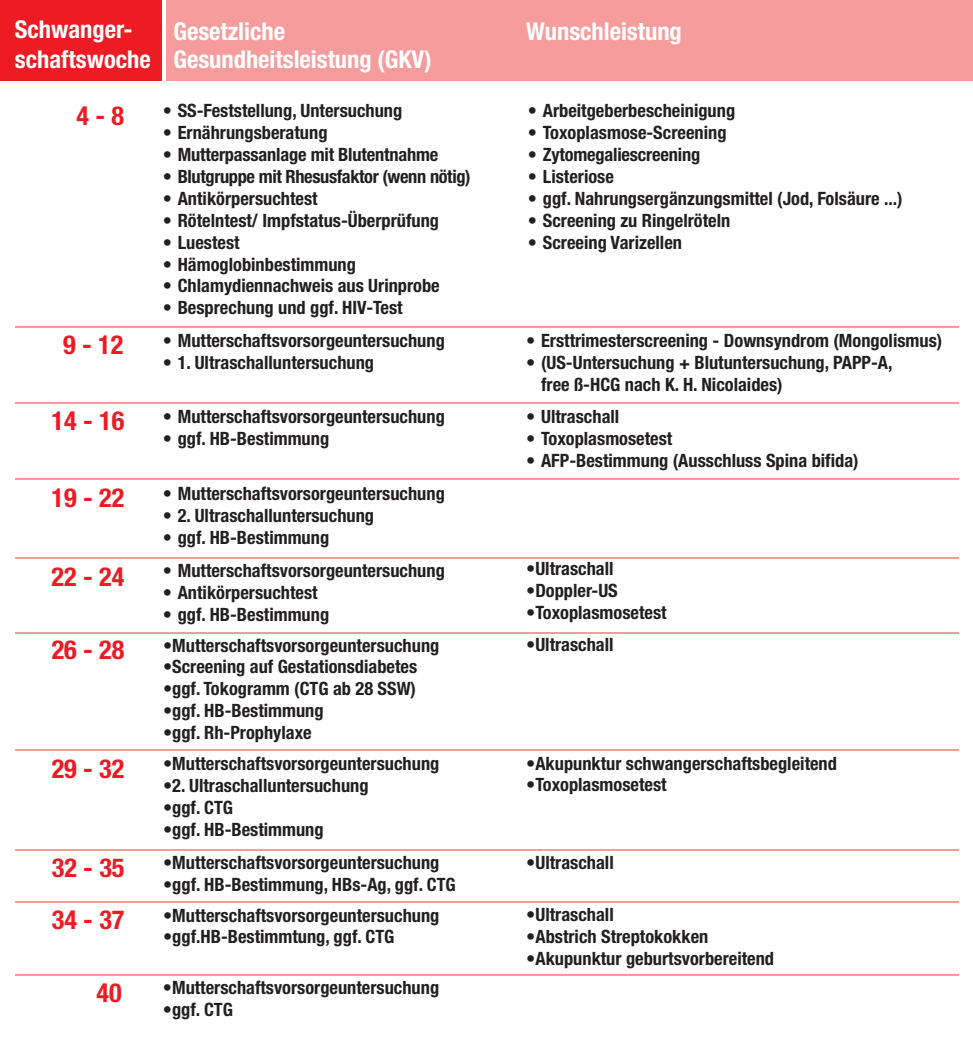
<style>
.page{position:relative;width:973px;height:1042px;background:#fff}
.page>*{position:absolute;margin:0;border:0;box-sizing:border-box;transform-origin:0 0}
.t1{font:700 condensed 26.25px "Helvetica Neue";color:#ed1c24}
.t2{font:700 condensed 24.5px/29.8px "Helvetica Neue";color:#fff}
.t3{font:700 condensed 18.38px/21.9px "Helvetica Neue";color:#231f20}
.t4{font:700 condensed 18.38px "Helvetica Neue";letter-spacing:-.02em;color:#231f20}
</style>
<div class="page">
<div style="left:0;top:0;width:161px;height:80px;background:#ed1c24"></div>
<div style="left:166px;top:0;width:806px;height:80px;background:#f69c9d"></div>
<hr style="left:15px;top:326px;width:942px;height:2px;background:#f69c9d">
<hr style="left:15px;top:403px;width:942px;height:1px;background:#f69c9d">
<hr style="left:15px;top:478px;width:943px;height:2px;background:#f69c9d">
<hr style="left:15px;top:557px;width:943px;height:2px;background:#f69c9d">
<hr style="left:15px;top:749px;width:943px;height:1px;background:#f69c9d">
<hr style="left:15px;top:632px;width:943px;height:2px;background:#f69c9d">
<hr style="left:15px;top:849px;width:943px;height:1px;background:#f69c9d">
<hr style="left:15px;top:901px;width:943px;height:2px;background:#f69c9d">
<hr style="left:15px;top:974px;width:942px;height:1px;background:#f69c9d">
<h2 class="t2" style="left:15px;top:17px;width:137px">Schwanger&shy;schaftswoche</h2>
<h2 class="t2" style="left:173px;top:20px;width:260px;line-height:28px">Gesetzliche<br>Gesundheitsleistung (GKV)</h2>
<h2 class="t2" style="left:526px;top:19px;width:157px">Wunschleistung</h2>
<h1 class="t1" style="left:76px;top:106px;width:49px">4 - 8</h1>
<p class="t3" style="left:163px;top:102px;width:241px">• SS-Feststellung, Untersuchung</p>
<p class="t3" style="left:163px;top:123px;width:166px">• Ernährungsberatung</p>
<p class="t3" style="left:163px;top:145px;width:277px">• Mutterpassanlage mit Blutentnahme</p>
<p class="t4" style="left:163px;top:170px;width:309px">• Blutgruppe mit Rhesusfaktor (wenn nötig)</p>
<p class="t3" style="left:163px;top:189px;width:156px">• Antikörpersuchtest</p>
<p class="t3" style="left:163px;top:211px;width:278px">• Rötelntest/ Impfstatus-Überprüfung</p>
<p class="t3" style="left:163px;top:233px;width:78px">• Luestest</p>
<p class="t3" style="left:163px;top:255px;width:195px">• Hämoglobinbestimmung</p>
<p class="t3" style="left:163px;top:277px;width:278px">• Chlamydiennachweis aus Urinprobe</p>
<p class="t3" style="left:163px;top:298px;width:241px">• Besprechung und ggf. HIV-Test</p>
<h1 class="t1" style="left:63px;top:336px;width:62px">9 - 12</h1>
<p class="t3" style="left:163px;top:331px;width:283px">• Mutterschaftsvorsorgeuntersuchung</p>
<p class="t3" style="left:163px;top:353px;width:213px">• 1. Ultraschalluntersuchung</p>
<h1 class="t1" style="left:52px;top:412px;width:74px">14 - 16</h1>
<p class="t3" style="left:163px;top:407px;width:283px">• Mutterschaftsvorsorgeuntersuchung</p>
<p class="t3" style="left:163px;top:429px;width:168px">• ggf. HB-Bestimmung</p>
<p class="t3" style="left:528px;top:102px;width:209px">• Arbeitgeberbescheinigung</p>
<p class="t3" style="left:528px;top:123px;width:200px">• Toxoplasmose-Screening</p>
<p class="t3" style="left:528px;top:145px;width:174px">• Zytomegaliescreening</p>
<p class="t3" style="left:528px;top:167px;width:87px">• Listeriose</p>
<p class="t3" style="left:528px;top:189px;width:376px">• ggf. Nahrungsergänzungsmittel (Jod, Folsäure ...)</p>
<p class="t3" style="left:528px;top:211px;width:204px">• Screening zu Ringelröteln</p>
<p class="t3" style="left:528px;top:233px;width:155px">• Screeing Varizellen</p>
<p class="t3" style="left:526px;top:331px;width:417px">• Ersttrimesterscreening - Downsyndrom (Mongolismus)</p>
<p class="t3" style="left:541px;top:353px;width:353px;text-indent:-15px">• (US-Untersuchung + Blutuntersuchung, PAPP-A, free ß-HCG nach K. H. Nicolaides)</p>
<p class="t3" style="left:526px;top:407px;width:95px">• Ultraschall</p>
<p class="t3" style="left:526px;top:429px;width:148px">• Toxoplasmosetest</p>
<p class="t3" style="left:526px;top:451px;width:334px">• AFP-Bestimmung (Ausschluss Spina bifida)</p>
<h1 class="t1" style="left:52px;top:489px;width:74px">19 - 22</h1>
<p class="t3" style="left:163px;top:484px;width:283px">• Mutterschaftsvorsorgeuntersuchung</p>
<p class="t3" style="left:163px;top:506px;width:213px">• 2. Ultraschalluntersuchung</p>
<p class="t3" style="left:163px;top:528px;width:168px">• ggf. HB-Bestimmung</p>
<h1 class="t1" style="left:52px;top:567px;width:74px">22 - 24</h1>
<p class="t3" style="left:163px;top:561px;width:283px">• Mutterschaftsvorsorgeuntersuchung</p>
<p class="t3" style="left:163px;top:583px;width:156px">• Antikörpersuchtest</p>
<p class="t3" style="left:163px;top:605px;width:168px">• ggf. HB-Bestimmung</p>
<h1 class="t1" style="left:52px;top:640px;width:74px">26 - 28</h1>
<p class="t3" style="left:163px;top:636px;width:278px">•Mutterschaftsvorsorgeuntersuchung</p>
<p class="t3" style="left:163px;top:657px;width:256px">•Screening auf Gestationsdiabetes</p>
<p class="t3" style="left:163px;top:679px;width:254px">•ggf. Tokogramm (CTG ab 28 SSW)</p>
<p class="t3" style="left:163px;top:701px;width:162px">•ggf. HB-Bestimmung</p>
<p class="t3" style="left:163px;top:723px;width:150px">•ggf. Rh-Prophylaxe</p>
<h1 class="t1" style="left:52px;top:759px;width:74px">29 - 32</h1>
<p class="t3" style="left:163px;top:754px;width:278px">•Mutterschaftsvorsorgeuntersuchung</p>
<p class="t3" style="left:163px;top:776px;width:207px">•2. Ultraschalluntersuchung</p>
<p class="t3" style="left:163px;top:798px;width:72px">•ggf. CTG</p>
<p class="t3" style="left:163px;top:820px;width:162px">•ggf. HB-Bestimmung</p>
<h1 class="t1" style="left:52px;top:858px;width:74px">32 - 35</h1>
<p class="t3" style="left:163px;top:853px;width:278px">•Mutterschaftsvorsorgeuntersuchung</p>
<p class="t3" style="left:163px;top:875px;width:294px">•ggf. HB-Bestimmung, HBs-Ag, ggf. CTG</p>
<h1 class="t1" style="left:52px;top:910px;width:74px">34 - 37</h1>
<p class="t3" style="left:163px;top:905px;width:278px">•Mutterschaftsvorsorgeuntersuchung</p>
<p class="t3" style="left:163px;top:927px;width:233px">•ggf.HB-Bestimmtung, ggf. CTG</p>
<h1 class="t1" style="left:96px;top:983px;width:27px">40</h1>
<p class="t3" style="left:163px;top:978px;width:278px">•Mutterschaftsvorsorgeuntersuchung</p>
<p class="t3" style="left:163px;top:1000px;width:72px">•ggf. CTG</p>
<p class="t3" style="left:526px;top:559px;width:89px">•Ultraschall</p>
<p class="t3" style="left:526px;top:581px;width:93px">•Doppler-US</p>
<p class="t3" style="left:526px;top:603px;width:142px">•Toxoplasmosetest</p>
<p class="t3" style="left:526px;top:635px;width:89px">•Ultraschall</p>
<p class="t3" style="left:526px;top:754px;width:312px">•Akupunktur schwangerschaftsbegleitend</p>
<p class="t3" style="left:526px;top:775px;width:142px">•Toxoplasmosetest</p>
<p class="t3" style="left:526px;top:853px;width:89px">•Ultraschall</p>
<p class="t3" style="left:526px;top:905px;width:89px">•Ultraschall</p>
<p class="t3" style="left:526px;top:927px;width:183px">•Abstrich Streptokokken</p>
<p class="t3" style="left:526px;top:949px;width:249px">•Akupunktur geburtsvorbereitend</p>
</div>
